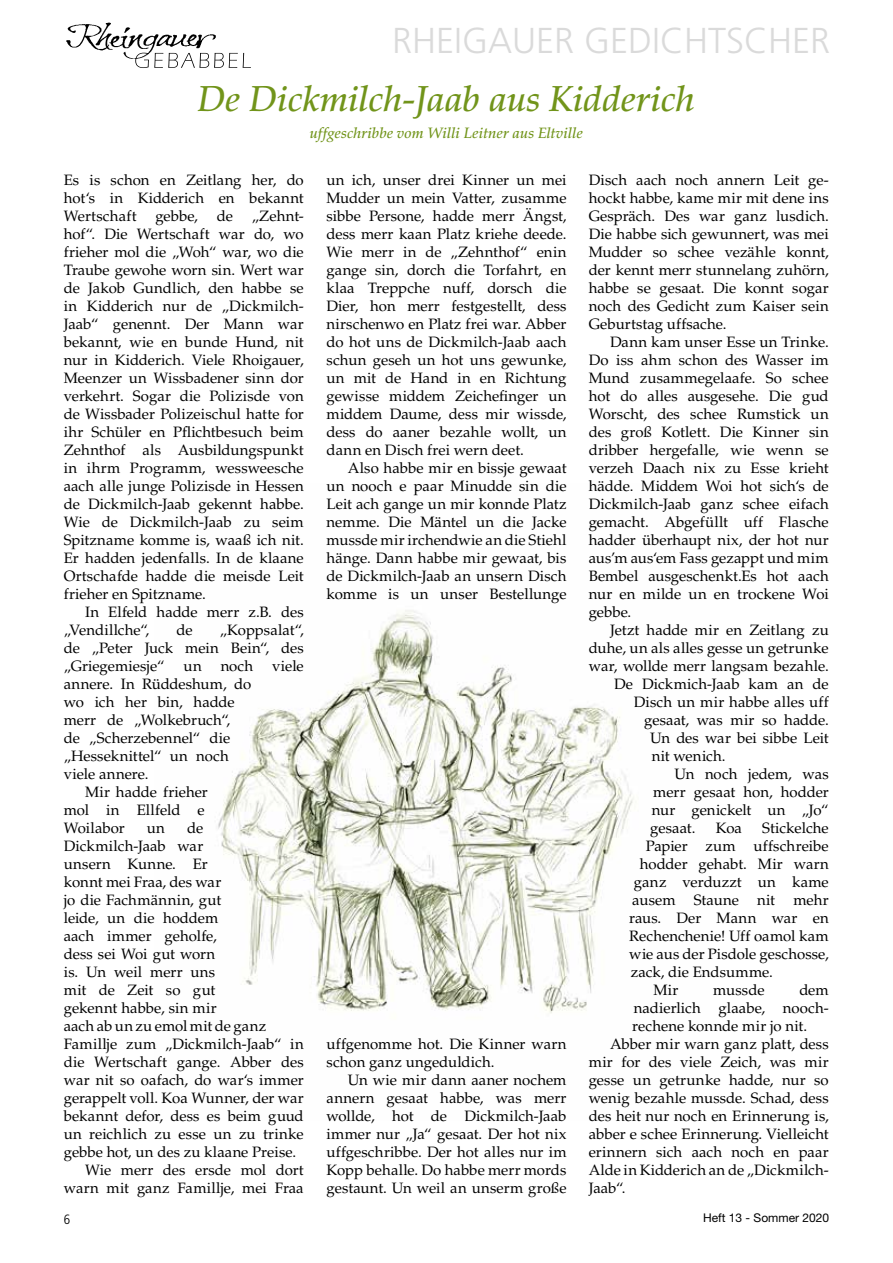
<style>
.page{position:relative;width:893px;height:1263px;background:#fff}
.page>*{position:absolute;margin:0;border:0;box-sizing:border-box;transform-origin:0 0}
.t1{font:italic 500 36px "Palatino LT Std";letter-spacing:-.005em;color:#71941a}
.t2{font:300 36px "Frutiger LT Std";color:#dadada}
.t3{font:15px/18px "Palatino LT Std";letter-spacing:.005em;color:#000;text-align:justify}
.t4{font:italic 500 15px "Palatino LT Std";color:#71941a}
.t5{font:300 condensed 13.5px "Frutiger LT Std";color:#000}
.t6{font:12px "Helvetica Neue LT Std";color:#000}
</style>
<div class="page">
<img style="left:218px;top:610px;width:416px;height:403px">
<img style="left:66px;top:22px;width:151px;height:37px">
<svg style="left:135px;top:53px;width:116px;height:15px"></svg>
<h1 class="t2" style="left:392px;top:20px;width:440px">RHEIGAUER GEDICHTSCH ER</h1>
<h1 class="t1" style="left:197px;top:78px;width:499px">De Dickmilch-Jaab aus Kidderich</h1>
<p class="t4" style="left:310px;top:124px;width:275px">uffgeschribbe vom Willi Leitner aus Eltville</p>
<p class="t3" style="left:64px;top:171px;width:241px">Es is schon en Zeitlang her, do hot‘s in Kidderich en bekannt Wertschaft</p>
<p class="t3" style="left:589px;top:171px;width:242px">Disch aach noch annern Leit ge&shy;hockt habbe, kame mir mit dene ins Gespräch. Des war ganz lusdich.<br>Die habbe sich gewunnert, was mei Mudder so schee vezähle konnt, der kennt merr stunnelang zuhörn, habbe se gesaat. Die konnt sogar noch des Gedicht zum Kaiser sein Geburtstag uffsache.</p>
<p class="t3" style="left:589px;top:333px;width:242px;text-indent:21px">Dann kam unser Esse un Trinke.<br>Do iss ahm schon des Wasser im Mund zusammegelaafe. So schee hot do alles ausgesehe. Die gud Worscht, des schee Rumstick un des groß Kotlett. Die Kinner sin dribber hergefalle, wie wenn se verzeh Daach nix zu Esse krieht hädde. Middem Woi hot sich‘s de Dickmilch-Jaab ganz schee eifach gemacht. Abgefüllt uff Flasche hadder überhaupt nix, der hot nur aus’m aus‘em Fass gezappt und mim Bembel ausgeschenkt.Es hot aach nur en milde un en trockene Woi gebbe.</p>
<p class="t3" style="left:610px;top:621px;width:220px">Jetzt hadde mir en Zeitlang zu</p>
<p class="t3" style="left:589px;top:639px;width:242px">duhe, un als alles gesse un getrunke</p>
<p class="t3" style="left:589px;top:657px;width:241px">war, wollde merr langsam bezahle.</p>
<p class="t3" style="left:614px;top:675px;width:216px">De Dickmich-Jaab kam an de</p>
<p class="t3" style="left:634px;top:693px;width:197px">Disch un mir habbe alles uff</p>
<p class="t3" style="left:644px;top:711px;width:186px">gesaat, was mir so hadde.</p>
<p class="t3" style="left:650px;top:729px;width:180px">Un des war bei sibbe Leit</p>
<p class="t3" style="left:652px;top:747px;width:75px">nit wenich.</p>
<p class="t3" style="left:674px;top:765px;width:156px">Un noch jedem, was</p>
<p class="t3" style="left:653px;top:783px;width:177px">merr gesaat hon, hodder</p>
<p class="t3" style="left:652px;top:801px;width:179px">nur genickelt un „Jo“</p>
<p class="t3" style="left:650px;top:819px;width:47px">gesaat.</p>
<p class="t3" style="left:716px;top:819px;width:28px">Koa</p>
<p class="t3" style="left:762px;top:819px;width:68px">Stickelche</p>
<p class="t3" style="left:646px;top:837px;width:184px">Papier zum uffschreibe</p>
<p class="t3" style="left:640px;top:855px;width:191px">hodder gehabt. Mir warn</p>
<p class="t3" style="left:634px;top:873px;width:196px">ganz verduzzt un kame</p>
<p class="t3" style="left:632px;top:891px;width:198px">ausem Staune nit mehr</p>
<p class="t3" style="left:629px;top:909px;width:201px">raus. Der Mann war en</p>
<p class="t3" style="left:629px;top:927px;width:201px">Rechenchenie! Uff oamol kam</p>
<p class="t3" style="left:629px;top:945px;width:201px">wie aus der Pisdole geschosse,</p>
<p class="t3" style="left:631px;top:963px;width:144px">zack, die Endsumme.</p>
<p class="t3" style="left:653px;top:981px;width:26px">Mir</p>
<p class="t3" style="left:713px;top:981px;width:53px">mussde</p>
<p class="t3" style="left:799px;top:981px;width:31px">dem</p>
<p class="t3" style="left:634px;top:999px;width:197px">nadierlich glaabe, nooch-</p>
<p class="t3" style="left:632px;top:1017px;width:176px">rechene konnde mir jo nit.</p>
<p class="t3" style="left:610px;top:1035px;width:220px">Abber mir warn ganz platt, dess</p>
<p class="t3" style="left:589px;top:1053px;width:241px">mir for des viele Zeich, was mir</p>
<p class="t3" style="left:589px;top:1071px;width:242px">gesse un getrunke hadde, nur so</p>
<p class="t3" style="left:589px;top:1089px;width:242px">wenig bezahle mussde. Schad, dess</p>
<p class="t3" style="left:589px;top:1107px;width:242px">des heit nur noch en Erinnerung is,</p>
<p class="t3" style="left:589px;top:1125px;width:242px">abber e schee Erinnerung. Vielleicht</p>
<p class="t3" style="left:589px;top:1143px;width:241px">erinnern sich aach noch en paar</p>
<p class="t3" style="left:589px;top:1161px;width:242px">Alde in Kidderich an de „Dickmilch-</p>
<p class="t3" style="left:589px;top:1179px;width:38px">Jaab“.</p>
<p class="t3" style="left:327px;top:171px;width:242px">un ich, unser drei Kinner un mei Mudder un mein Vatter, zusamme sibbe Persone, hadde merr Ängst, dess merr kaan Platz kriehe deede.<br>Wie merr in de „Zehnthof“ enin gange sin, dorch die Torfahrt, en klaa Treppche nuff, dorsch die Dier, hon merr festgestellt, dess nirschenwo en Platz frei war. Abber do hot uns de Dickmilch-Jaab aach schun geseh un hot uns gewunke, un mit de Hand in en Richtung gewisse middem Zeichefinger un middem Daume, dess mir wissde, dess do aaner bezahle wollt, un dann en Disch frei wern deet.</p>
<p class="t3" style="left:327px;top:459px;width:242px;text-indent:21px">Also habbe mir en bissje gewaat un nooch e paar Minudde sin die Leit ach gange un mir konnde Platz nemme. Die Mäntel un die Jacke mussde mir irchendwie an die Stiehl hänge. Dann habbe mir gewaat, bis de Dickmilch-Jaab an unsern Disch komme is un unser Bestellunge</p>
<p class="t3" style="left:64px;top:207px;width:242px;text-indent:188px">„Zehnt&shy;hof“. Die Wertschaft war do, wo frieher mol die „Woh“ war, wo die Traube gewohe worn sin. Wert war de Jakob Gundlich, den habbe se in Kidderich nur de „Dickmilch-Jaab“ genennt. Der Mann war bekannt, wie en bunde Hund, nit nur in Kidderich. Viele Rhoigauer, Meenzer un Wissbadener sinn dor verkehrt. Sogar die Polizisde von de Wissbader Polizeischul hatte for ihr Schüler en Pflichtbesuch beim Zehnthof als Ausbildungspunkt in ihrm Programm, wessweesche aach alle junge Polizisde in Hessen de Dickmilch-Jaab gekennt habbe.<br>Wie de Dickmilch-Jaab zu seim Spitzname komme is, waaß ich nit.<br>Er hadden jedenfalls. In de klaane Ortschafde hadde die meisde Leit frieher en Spitzname.</p>
<p class="t3" style="left:64px;top:603px;width:242px;text-indent:21px">In Elfeld hadde merr z.B. des „Vendillche“,</p>
<p class="t3" style="left:155px;top:207px;width:44px">gebbe,</p>
<p class="t3" style="left:217px;top:207px;width:18px">de</p>
<p class="t3" style="left:64px;top:621px;width:242px;text-indent:156px">„Koppsalat“, de „Peter Juck mein Bein“, des „Griegemiesje“</p>
<p class="t3" style="left:177px;top:621px;width:18px">de</p>
<p class="t3" style="left:184px;top:657px;width:20px">un</p>
<p class="t3" style="left:221px;top:657px;width:34px">noch</p>
<p class="t3" style="left:272px;top:657px;width:33px">viele</p>
<p class="t3" style="left:64px;top:675px;width:189px">annere. In Rüddeshum, do</p>
<p class="t3" style="left:64px;top:693px;width:173px">wo ich her bin, hadde</p>
<p class="t3" style="left:64px;top:711px;width:168px">merr de „Wolkebruch“,</p>
<p class="t3" style="left:64px;top:729px;width:168px">de „Scherzebennel“ die</p>
<p class="t3" style="left:64px;top:747px;width:166px">„Hesseknittel“ un noch</p>
<p class="t3" style="left:64px;top:765px;width:86px">viele annere.</p>
<p class="t3" style="left:85px;top:783px;width:124px">Mir hadde frieher</p>
<p class="t3" style="left:64px;top:801px;width:143px">mol in Ellfeld e</p>
<p class="t3" style="left:64px;top:819px;width:62px">Woilabor</p>
<p class="t3" style="left:147px;top:819px;width:20px">un</p>
<p class="t3" style="left:187px;top:819px;width:18px">de</p>
<p class="t3" style="left:64px;top:837px;width:141px">Dickmilch-Jaab war</p>
<p class="t3" style="left:64px;top:855px;width:146px">unsern Kunne. Er</p>
<p class="t3" style="left:64px;top:873px;width:159px">konnt mei Fraa, des war</p>
<p class="t3" style="left:64px;top:891px;width:159px">jo die Fachmännin, gut</p>
<p class="t3" style="left:64px;top:909px;width:156px">leide, un die hoddem</p>
<p class="t3" style="left:64px;top:927px;width:154px">aach immer geholfe,</p>
<p class="t3" style="left:64px;top:945px;width:153px">dess sei Woi gut worn</p>
<p class="t3" style="left:64px;top:963px;width:153px">is. Un weil merr uns</p>
<p class="t3" style="left:64px;top:981px;width:153px">mit de Zeit so gut</p>
<p class="t3" style="left:64px;top:999px;width:154px">gekennt habbe, sin mir</p>
<p class="t3" style="left:64px;top:1017px;width:204px">aach ab un zu emol mit de ganz</p>
<p class="t3" style="left:64px;top:1035px;width:242px">Famillje zum „Dickmilch-Jaab“ in</p>
<p class="t3" style="left:64px;top:1053px;width:241px">die Wertschaft gange. Abber des</p>
<p class="t3" style="left:64px;top:1071px;width:241px">war nit so oafach, do war‘s immer</p>
<p class="t3" style="left:64px;top:1089px;width:242px">gerappelt voll. Koa Wunner, der war</p>
<p class="t3" style="left:64px;top:1107px;width:241px">bekannt defor, dess es beim guud</p>
<p class="t3" style="left:64px;top:1125px;width:242px">un reichlich zu esse un zu trinke</p>
<p class="t3" style="left:64px;top:1143px;width:234px">gebbe hot, un des zu klaane Preise.</p>
<p class="t3" style="left:85px;top:1161px;width:220px">Wie merr des ersde mol dort</p>
<p class="t3" style="left:64px;top:1179px;width:241px">warn mit ganz Famillje, mei Fraa</p>
<p class="t3" style="left:327px;top:1035px;width:242px">uffgenomme hot. Die Kinner warn schon ganz ungeduldich.</p>
<p class="t3" style="left:327px;top:1071px;width:242px;text-indent:21px">Un wie mir dann aaner nochem annern gesaat habbe, was merr wollde, hot de Dickmilch-Jaab immer nur „Ja“ gesaat. Der hot nix uffgeschribbe. Der hot alles nur im Kopp behalle. Do habbe merr mords gestaunt. Un weil an unserm große</p>
<p class="t5" style="left:64px;top:1211px;width:8px">6</p>
<p class="t6" style="left:703px;top:1211px;width:128px">Heft 13 - Sommer 2020</p>
</div>
